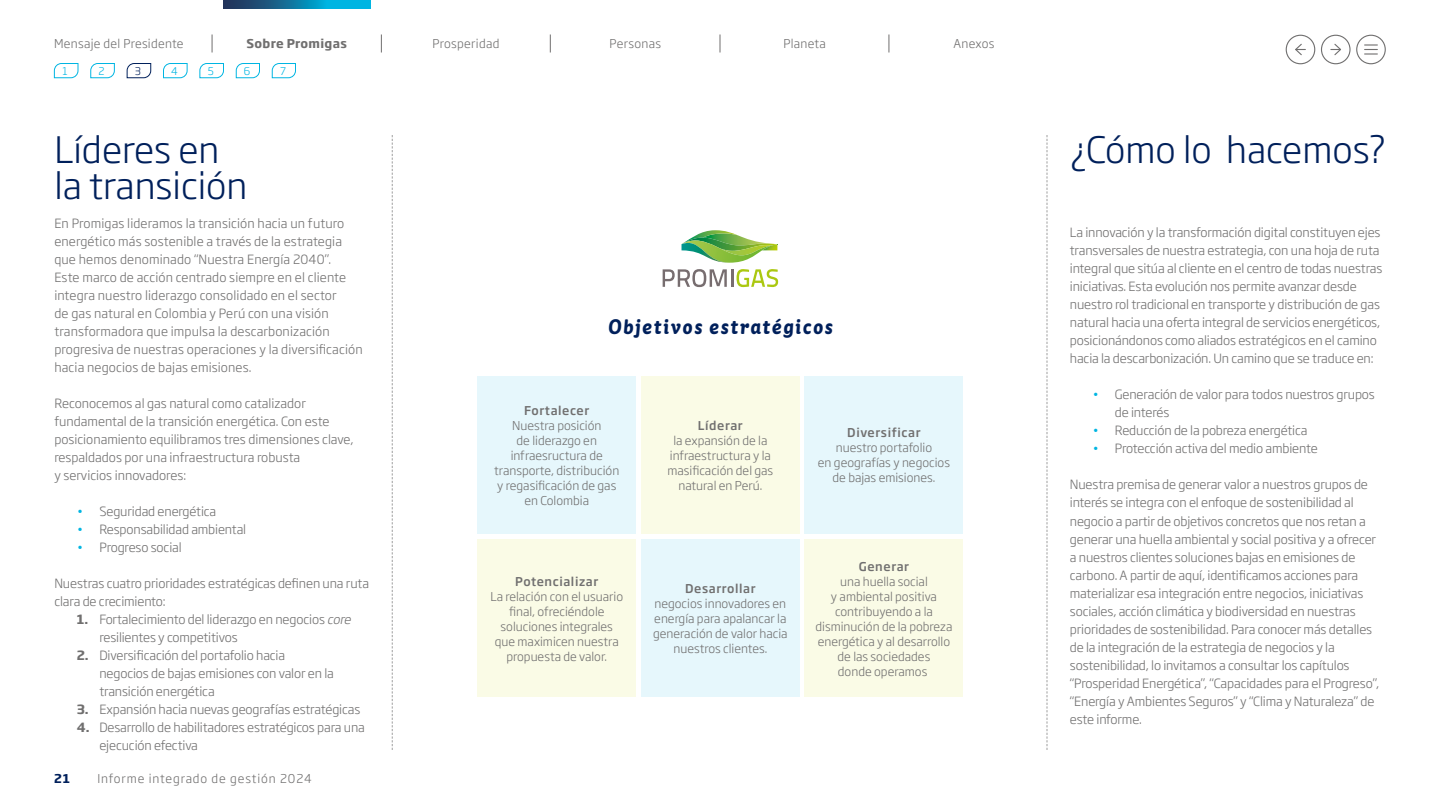
<style>
.page{position:relative;width:1440px;height:810px;background:#fff}
.page>*{position:absolute;margin:0;border:0;box-sizing:border-box;transform-origin:0 0}
.t1{font:300 36px/36px "Soho Gothic Pro";color:#00205b}
.t2{font:italic 700 21px "St Ryde";letter-spacing:.075em;color:#00205b}
.t3{font:300 12.6px/18px "Soho Gothic Pro";letter-spacing:-.01em;color:#706f6f}
.t4{font:300 12.6px/18px "Soho Gothic Pro";letter-spacing:.01em;color:#706f6f}
.t5{font:300 12px/15px "Soho Gothic Pro";color:#706f6f;text-align:center}
.t6{font:500 12px "Soho Gothic Pro";letter-spacing:.05em;color:#706f6f}
.t7{font:300 12px "Soho Gothic Pro";letter-spacing:.025em;color:#706f6f}
.t8{font:300 12px "Soho Gothic Pro";letter-spacing:.075em;color:#706f6f}
.t9{font:700 12px "Soho Gothic Pro";letter-spacing:.025em;color:#706f6f}
.t10{font:700 12px "Soho Gothic Pro";color:#00205b}
.t11{font:300 10.5px "Soho Gothic Pro";color:#00b5e2}
.t12{font:300 10.5px "Soho Gothic Pro";color:#00205b}
.s1{color:#00b5e2}
.s2{font-weight:700}
.s3{font-style:italic}
.s4{color:#fff}
</style>
<div class="page">
<svg style="left:392px;top:135px;width:1px;height:615px"></svg>
<div style="left:478px;top:376px;width:158px;height:158px;background:#e6f7fc"></div>
<div style="left:478px;top:540px;width:158px;height:157px;background:#fafbe6"></div>
<div style="left:805px;top:376px;width:158px;height:158px;background:#e6f7fc"></div>
<div style="left:805px;top:540px;width:158px;height:157px;background:#fafbe6"></div>
<div style="left:641px;top:376px;width:159px;height:158px;background:#fafbe6"></div>
<div style="left:641px;top:540px;width:159px;height:157px;background:#e6f7fc"></div>
<svg style="left:682px;top:230px;width:96px;height:33px"></svg>
<svg style="left:663px;top:269px;width:115px;height:18px"></svg>
<svg style="left:1047px;top:135px;width:1px;height:615px"></svg>
<div style="left:1286px;top:35px;width:29px;height:29px;border:1px solid #706f6f;border-radius:50%"></div>
<svg style="left:1295px;top:43px;width:10px;height:13px"></svg>
<div style="left:1321px;top:35px;width:30px;height:29px;border:1px solid #706f6f;border-radius:50%"></div>
<svg style="left:1331px;top:43px;width:10px;height:12px"></svg>
<div style="left:1356px;top:35px;width:30px;height:29px;border:1px solid #706f6f;border-radius:50%"></div>
<svg style="left:1365px;top:44px;width:12px;height:11px"></svg>
<svg style="left:223px;top:0;width:147px;height:9px"></svg>
<svg style="left:381px;top:34px;width:1px;height:18px"></svg>
<svg style="left:212px;top:34px;width:1px;height:18px"></svg>
<svg style="left:550px;top:34px;width:1px;height:18px"></svg>
<svg style="left:720px;top:34px;width:1px;height:18px"></svg>
<svg style="left:889px;top:34px;width:1px;height:18px"></svg>
<svg style="left:54px;top:63px;width:25px;height:16px"></svg>
<svg style="left:236px;top:63px;width:24px;height:16px"></svg>
<svg style="left:272px;top:63px;width:24px;height:16px"></svg>
<svg style="left:126px;top:63px;width:26px;height:16px"></svg>
<svg style="left:90px;top:63px;width:25px;height:16px"></svg>
<svg style="left:163px;top:63px;width:25px;height:16px"></svg>
<svg style="left:199px;top:63px;width:25px;height:16px"></svg>
<p class="t7" style="left:54px;top:34px;width:131px">Mensaje del Presidente</p>
<p class="t9" style="left:247px;top:34px;width:102px">Sobre Promigas</p>
<p class="t7" style="left:433px;top:34px;width:68px">Prosperidad</p>
<p class="t7" style="left:610px;top:34px;width:53px">Personas</p>
<p class="t7" style="left:783px;top:34px;width:44px">Planeta</p>
<p class="t5" style="left:953px;top:36px;width:42px">Anexos</p>
<p class="t11" style="left:63px;top:63px;width:7px">1</p>
<p class="t11" style="left:99px;top:63px;width:8px">2</p>
<p class="t12" style="left:135px;top:63px;width:8px">3</p>
<p class="t11" style="left:171px;top:63px;width:8px">4</p>
<p class="t11" style="left:208px;top:63px;width:8px">5</p>
<p class="t11" style="left:244px;top:63px;width:8px">6</p>
<p class="t11" style="left:280px;top:63px;width:7px">7</p>
<h1 class="t1" style="left:54px;top:130px;width:195px">Líderes en la transición</h1>
<p class="t4" style="left:54px;top:214px;width:310px">En Promigas lideramos la transición hacia un futuro energético más sostenible a través de la estrategia que hemos denominado “Nuestra Energía 2040”.<br>Este marco de acción centrado siempre en el cliente integra nuestro liderazgo consolidado en el sector<br>de gas natural en Colombia y Perú con una visión transformadora que impulsa la descarbonización progresiva de nuestras operaciones y la diversificación hacia negocios de bajas emisiones.</p>
<p class="t3" style="left:54px;top:394px;width:301px">Reconocemos al gas natural como catalizador fundamental de la transición energética. Con este posicionamiento equilibramos tres dimensiones clave, respaldados por una infraestructura robusta<br>y servicios innovadores:</p>
<p class="t3" style="left:77px;top:502px;width:141px"><span class="s1">•</span> Seguridad energética</p>
<p class="t3" style="left:77px;top:520px;width:171px"><span class="s1">•</span> Responsabilidad ambiental</p>
<p class="t3" style="left:77px;top:538px;width:106px"><span class="s1">•</span> Progreso social</p>
<p class="t3" style="left:54px;top:574px;width:316px">Nuestras cuatro prioridades estratégicas definen una ruta clara de crecimiento:</p>
<p class="t3" style="left:99px;top:610px;width:256px;text-indent:-22px"><span class="s2">1.</span> Fortalecimiento del liderazgo en negocios <span class="s3">core </span>resilientes y competitivos</p>
<p class="t3" style="left:99px;top:646px;width:236px;text-indent:-23px"><span class="s2">2.</span> Diversificación del portafolio hacia negocios de bajas emisiones con valor en la transición energética</p>
<p class="t3" style="left:77px;top:700px;width:285px"><span class="s2">3.</span> Expansión hacia nuevas geografías estratégicas</p>
<p class="t3" style="left:99px;top:718px;width:267px;text-indent:-23px"><span class="s2">4.</span> Desarrollo de habilitadores estratégicos para una ejecución efectiva</p>
<p class="t10" style="left:54px;top:769px;width:17px">21</p>
<p class="t8" style="left:98px;top:769px;width:216px">Informe integrado de gestión 2024</p>
<h2 class="t2" style="left:608px;top:314px;width:226px">Objetivos estratégicos</h2>
<p class="t6" style="left:524px;top:401px;width:67px">Fortalecer</p>
<p class="t5" style="left:494px;top:417px;width:127px">Nuestra posición<br>de liderazgo en infraesructura de transporte, distribución y regasificación de gas en Colombia</p>
<p class="t6" style="left:515px;top:572px;width:84px">Potencializar</p>
<p class="t5" style="left:490px;top:588px;width:134px">La relación con el usuario final, ofreciéndole soluciones integrales que maximicen nuestra propuesta de valor.</p>
<p class="t6" style="left:698px;top:416px;width:46px">Líderar</p>
<p class="t5" style="left:667px;top:432px;width:107px">la expansión de la infraestructura y la masificación del gas natural en Perú.</p>
<p class="t6" style="left:685px;top:579px;width:72px">Desarrollar</p>
<p class="t5" style="left:653px;top:595px;width:136px">negocios innovadores en energía para apalancar la generación de valor hacia nuestros clientes.</p>
<p class="t6" style="left:847px;top:423px;width:75px">Diversificar</p>
<p class="t5" style="left:818px;top:440px;width:134px">nuestro portafolio<br>en geografías y negocios de bajas emisiones.</p>
<p class="t6" style="left:859px;top:557px;width:52px">Generar</p>
<p class="t5" style="left:816px;top:573px;width:138px">una huella social<br>y ambiental positiva contribuyendo a la disminución de la pobreza energética y al desarrollo de las sociedades<br>donde operamos<span class="s4">.</span></p>
<h1 class="t1" style="left:1070px;top:130px;width:318px">¿Cómo lo hacemos?</h1>
<p class="t3" style="left:1070px;top:223px;width:314px">La innovación y la transformación digital constituyen ejes transversales de nuestra estrategia, con una hoja de ruta integral que sitúa al cliente en el centro de todas nuestras iniciativas. Esta evolución nos permite avanzar desde nuestro rol tradicional en transporte y distribución de gas natural hacia una oferta integral de servicios energéticos, posicionándonos como aliados estratégicos en el camino hacia la descarbonización. Un camino que se traduce en:</p>
<p class="t3" style="left:1115px;top:385px;width:261px;text-indent:-23px"><span class="s1">•</span> Generación de valor para todos nuestros grupos de interés</p>
<p class="t3" style="left:1092px;top:421px;width:217px"><span class="s1">•</span> Reducción de la pobreza energética</p>
<p class="t3" style="left:1092px;top:439px;width:227px"><span class="s1">•</span> Protección activa del medio ambiente</p>
<p class="t3" style="left:1070px;top:475px;width:311px">Nuestra premisa de generar valor a nuestros grupos de interés se integra con el enfoque de sostenibilidad al negocio a partir de objetivos concretos que nos retan a generar una huella ambiental y social positiva y a ofrecer a nuestros clientes soluciones bajas en emisiones de carbono. A partir de aquí, identificamos acciones para materializar esa integración entre negocios, iniciativas sociales, acción climática y biodiversidad en nuestras prioridades de sostenibilidad. Para conocer más detalles de la integración de la estrategia de negocios y la sostenibilidad, lo invitamos a consultar los capítulos “Prosperidad Energética”, “Capacidades para el Progreso”, “Energía y Ambientes Seguros” y “Clima y Naturaleza” de este informe.</p>
</div>
